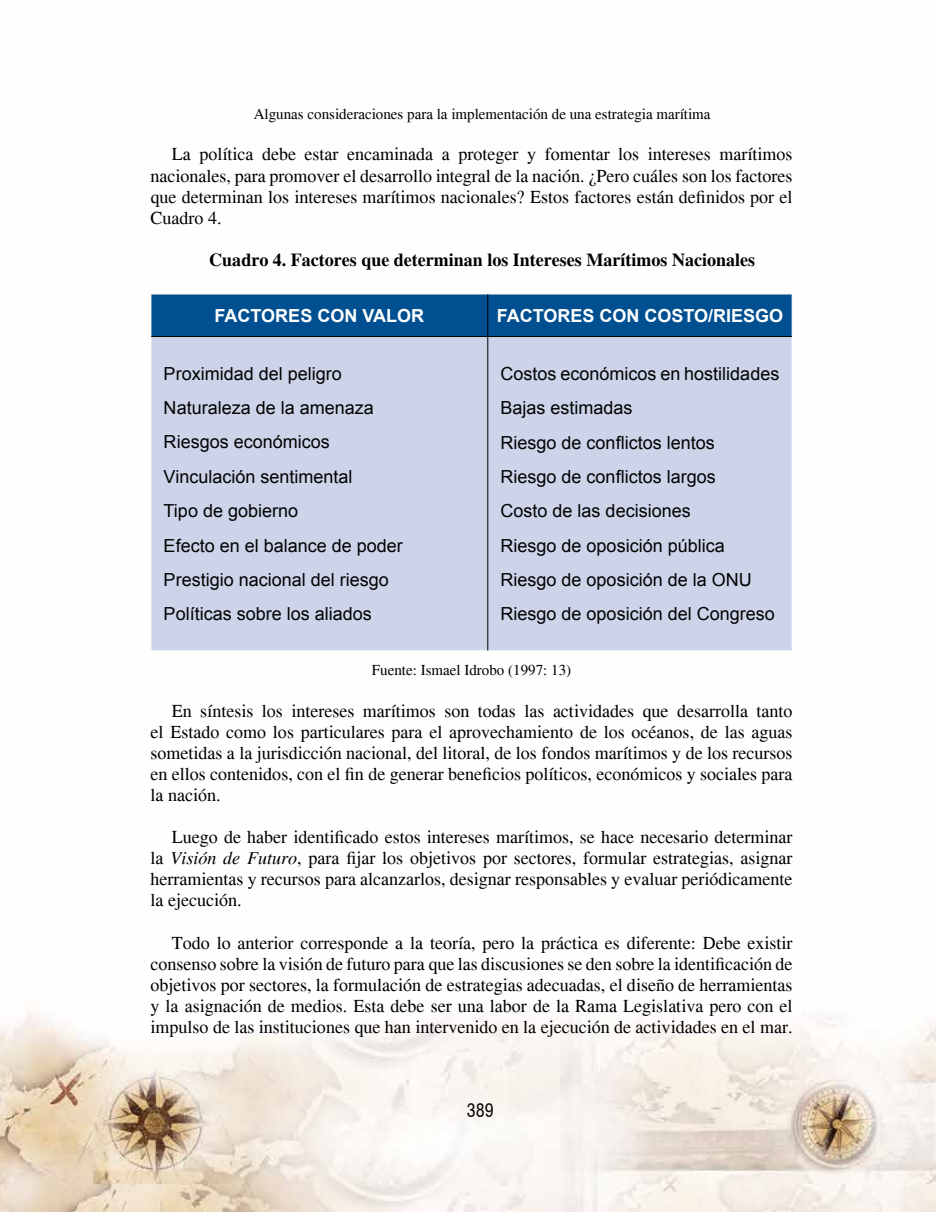
<style>
.page{position:relative;width:936px;height:1212px;background:#fff}
.page>*{position:absolute;margin:0;border:0;box-sizing:border-box;transform-origin:0 0}
.t1{font:18px/21px "Times";color:#000;text-align:justify}
.t2{font:18px/34.3px "Arial";color:#010202}
.t3{font:700 18px "Times";color:#000}
.t4{font:700 18px "Arial";color:#fff}
.t5{font:condensed 18px "Swiss 721 BT";color:#000}
.t6{font:15px "Times";color:#000}
.s1{font-style:italic}
</style>
<div class="page">
<img style="left:0;top:294px;width:935px;height:918px">
<div style="left:151px;top:295px;width:640px;height:41px;background:#004f91"></div>
<div style="left:151px;top:337px;width:640px;height:313px;background:#cdd4e9"></div>
<hr style="left:150px;top:294px;width:337px;height:1px;background:#fff">
<hr style="left:150px;top:294px;width:1px;height:42px;background:#fff">
<hr style="left:487px;top:294px;width:305px;height:1px;background:#fff">
<hr style="left:791px;top:294px;width:1px;height:42px;background:#fff">
<hr style="left:150px;top:336px;width:1px;height:314px;background:#fff">
<hr style="left:791px;top:336px;width:1px;height:314px;background:#fff">
<hr style="left:150px;top:650px;width:337px;height:1px;background:#fff">
<hr style="left:487px;top:650px;width:305px;height:1px;background:#fff">
<hr style="left:487px;top:294px;width:1px;height:42px;background:#000">
<hr style="left:151px;top:336px;width:336px;height:1px;background:#000">
<hr style="left:487px;top:336px;width:304px;height:1px;background:#000">
<hr style="left:487px;top:337px;width:1px;height:313px;background:#000">
<p class="t6" style="left:254px;top:105px;width:458px">Algunas consideraciones para la implementación de una estrategia marítima</p>
<p class="t1" style="left:150px;top:144px;width:643px;text-indent:21px">La política debe estar encaminada a proteger y fomentar los intereses marítimos nacionales, para promover el desarrollo integral de la nación. ¿Pero cuáles son los factores que determinan los intereses marítimos nacionales? Estos factores están definidos por el Cuadro 4.</p>
<p class="t3" style="left:209px;top:250px;width:547px">Cuadro 4. Factores que determinan los Intereses Marítimos Nacionales</p>
<p class="t4" style="left:214px;top:305px;width:211px">FACTORES CON VALOR</p>
<p class="t4" style="left:496px;top:305px;width:288px">FACTORES CON COSTO/RIESGO</p>
<p class="t2" style="left:164px;top:356px;width:241px">Proximidad del peligro<br>Naturaleza de la amenaza<br>Riesgos económicos<br>Vinculación sentimental<br>Tipo de gobierno<br>Efecto en el balance de poder<br>Prestigio nacional del riesgo<br>Políticas sobre los aliados</p>
<p class="t2" style="left:500px;top:356px;width:280px">Costos económicos en hostilidades<br>Bajas estimadas<br>Riesgo de conflictos lentos<br>Riesgo de conflictos largos<br>Costo de las decisiones<br>Riesgo de oposición pública<br>Riesgo de oposición de la ONU<br>Riesgo de oposición del Congreso</p>
<p class="t6" style="left:372px;top:661px;width:201px">Fuente: Ismael Idrobo (1997: 13)</p>
<p class="t1" style="left:150px;top:700px;width:643px;text-indent:21px">En síntesis los intereses marítimos son todas las actividades que desarrolla tanto el Estado como los particulares para el aprovechamiento de los océanos, de las aguas sometidas a la jurisdicción nacional, del litoral, de los fondos marítimos y de los recursos en ellos contenidos, con el fin de generar beneficios políticos, económicos y sociales para la nación.</p>
<p class="t1" style="left:150px;top:826px;width:643px;text-indent:21px">Luego de haber identificado estos intereses marítimos, se hace necesario determinar la <span class="s1">Visión de Futuro</span>, para fijar los objetivos por sectores, formular estrategias, asignar herramientas y recursos para alcanzarlos, designar responsables y evaluar periódicamente la ejecución.</p>
<p class="t1" style="left:150px;top:932px;width:643px;text-indent:21px">Todo lo anterior corresponde a la teoría, pero la práctica es diferente: Debe existir consenso sobre la visión de futuro para que las discusiones se den sobre la identificación de objetivos por sectores, la formulación de estrategias adecuadas, el diseño de herramientas y la asignación de medios. Esta debe ser una labor de la Rama Legislativa pero con el impulso de las instituciones que han intervenido en la ejecución de actividades en el mar.</p>
<p class="t5" style="left:467px;top:1099px;width:28px">389</p>
</div>
